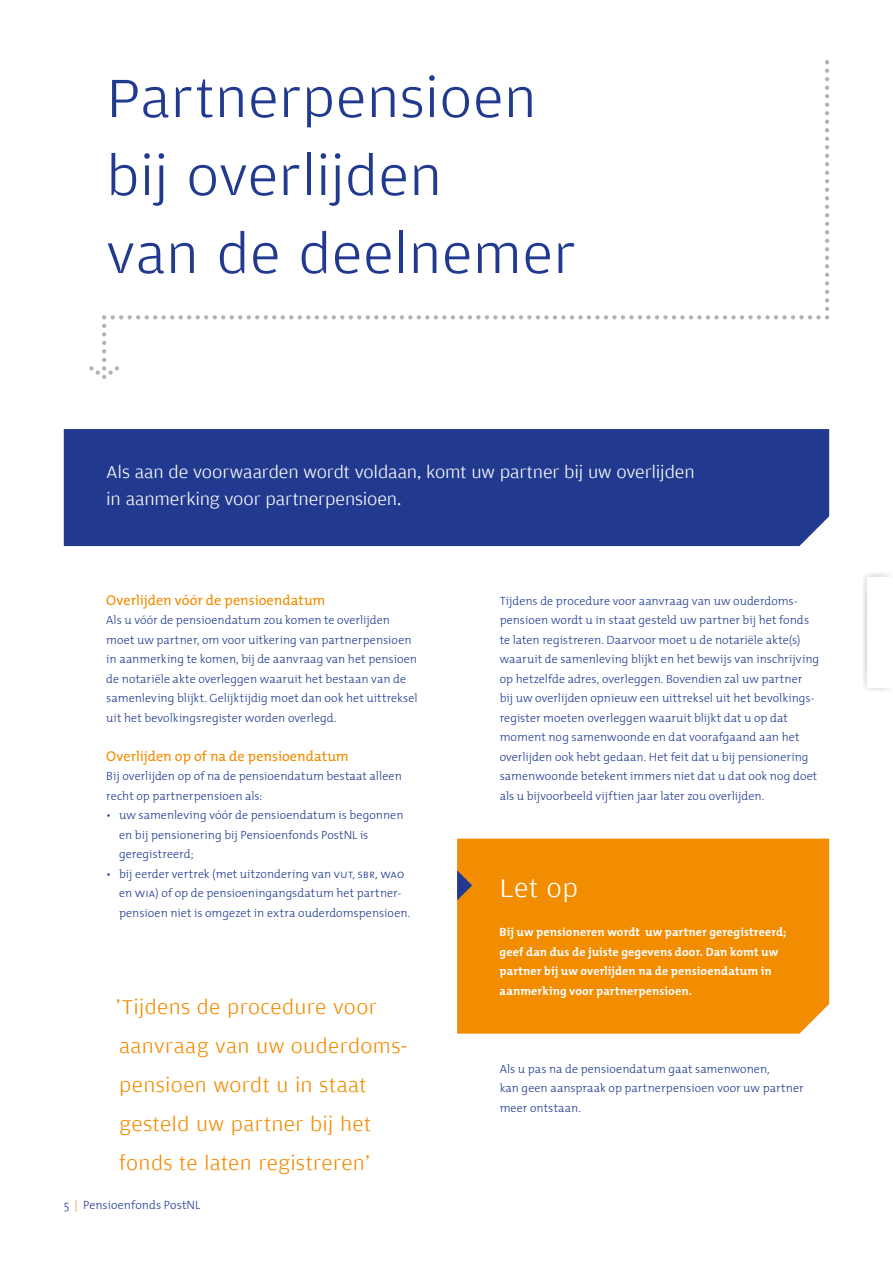
<style>
.page{position:relative;width:893px;height:1263px;background:#fff}
.page>*{position:absolute;margin:0;border:0;box-sizing:border-box;transform-origin:0 0}
.t1{font:300 57px/78px "Amplitude Wide";letter-spacing:.01em;color:#213a8f}
.t2{font:300 27px "Amplitude Wide";color:#fff}
.t3{font:300 21px/39px "Amplitude Wide";letter-spacing:.02em;color:#f28c00}
.t4{font:300 18px/27px "Amplitude Wide";letter-spacing:-.005em;color:#fff}
.t5{font:14.25px "The Mix";color:#f28c00}
.t6{font:300 12px/19.5px "The Mix";letter-spacing:.005em;color:#213a8f}
.t7{font:700 12px/19.5px "The Mix";letter-spacing:.01em;color:#fff}
.s1{font-family:"The Mix Light Caps";font-weight:400}
.s2{color:#f28c00}
</style>
<div class="page">
<svg style="left:863px;top:573px;width:27px;height:118px"></svg>
<div style="left:867px;top:577px;width:26px;height:110px;background:#fff"></div>
<svg style="left:89px;top:60px;width:740px;height:319px"></svg>
<div style="left:64px;top:429px;width:765px;height:117px;background:#213a8f"></div>
<div style="left:457px;top:839px;width:372px;height:195px;background:#f28c00"></div>
<svg style="left:457px;top:870px;width:15px;height:30px"></svg>
<h1 class="t1" style="left:106px;top:59px;width:471px">Partnerpensioen bij overlijden<br>van de deelnemer</h1>
<h3 class="t4" style="left:106px;top:459px;width:590px">Als aan de voorwaarden wordt voldaan, komt uw partner bij uw overlijden in aanmerking voor partnerpensioen.</h3>
<p class="t5" style="left:106px;top:588px;width:221px">Overlijden vóór de pensioendatum</p>
<p class="t6" style="left:106px;top:610px;width:313px">Als u vóór de pensioendatum zou komen te overlijden moet uw partner, om voor uitkering van partnerpensioen in aanmerking te komen, bij de aanvraag van het pensioen de notariële akte overleggen waaruit het bestaan van de samenleving blijkt. Gelijktijdig moet dan ook het uittreksel uit het bevolkingsregister worden overlegd.</p>
<p class="t5" style="left:106px;top:744px;width:244px">Overlijden op of na de pensioendatum</p>
<p class="t6" style="left:106px;top:766px;width:297px">Bij overlijden op of na de pensioendatum bestaat alleen recht op partnerpensioen als:</p>
<p class="t6" style="left:119px;top:805px;width:286px;text-indent:-13px">• uw samenleving vóór de pensioendatum is begonnen en bij pensionering bij Pensioenfonds PostNL is geregistreerd;</p>
<p class="t6" style="left:119px;top:863px;width:293px;text-indent:-13px">• bij eerder vertrek (met uitzondering van <span class="s1">vut</span>, <span class="s1">sbr</span>, <span class="s1">wao </span>en <span class="s1">wia</span>) of op de pensioeningangsdatum het partner&shy;pensioen niet is omgezet in extra ouderdomspensioen.</p>
<h3 class="t3" style="left:116px;top:988px;width:291px">'Tijdens de procedure voor aanvraag van uw ouderdoms&shy;pensioen wordt u in staat gesteld uw partner bij het fonds te laten registreren'</h3>
<p class="t6" style="left:64px;top:1195px;width:138px">5 <span class="s2">|</span> Pensioenfonds PostNL</p>
<p class="t6" style="left:500px;top:590px;width:321px">Tijdens de procedure voor aanvraag van uw ouderdoms&shy;pensioen wordt u in staat gesteld uw partner bij het fonds te laten registreren. Daarvoor moet u de notariële akte(s) waaruit de samenleving blijkt en het bewijs van inschrijving op hetzelfde adres, overleggen. Bovendien zal uw partner<br>bij uw overlijden opnieuw een uittreksel uit het bevolkings&shy;register moeten overleggen waaruit blijkt dat u op dat moment nog samenwoonde en dat voorafgaand aan het overlijden ook hebt gedaan. Het feit dat u bij pensionering samenwoonde betekent immers niet dat u dat ook nog doet als u bijvoorbeeld vijftien jaar later zou overlijden.</p>
<h2 class="t2" style="left:500px;top:873px;width:80px">Let op</h2>
<p class="t7" style="left:500px;top:922px;width:288px">Bij uw pensioneren wordt uw partner geregistreerd; geef dan dus de juiste gegevens door. Dan komt uw partner bij uw overlijden na de pensioendatum in aanmerking voor partnerpensioen.</p>
<p class="t6" style="left:500px;top:1058px;width:305px">Als u pas na de pensioendatum gaat samenwonen,<br>kan geen aanspraak op partnerpensioen voor uw partner meer ontstaan.</p>
</div>
